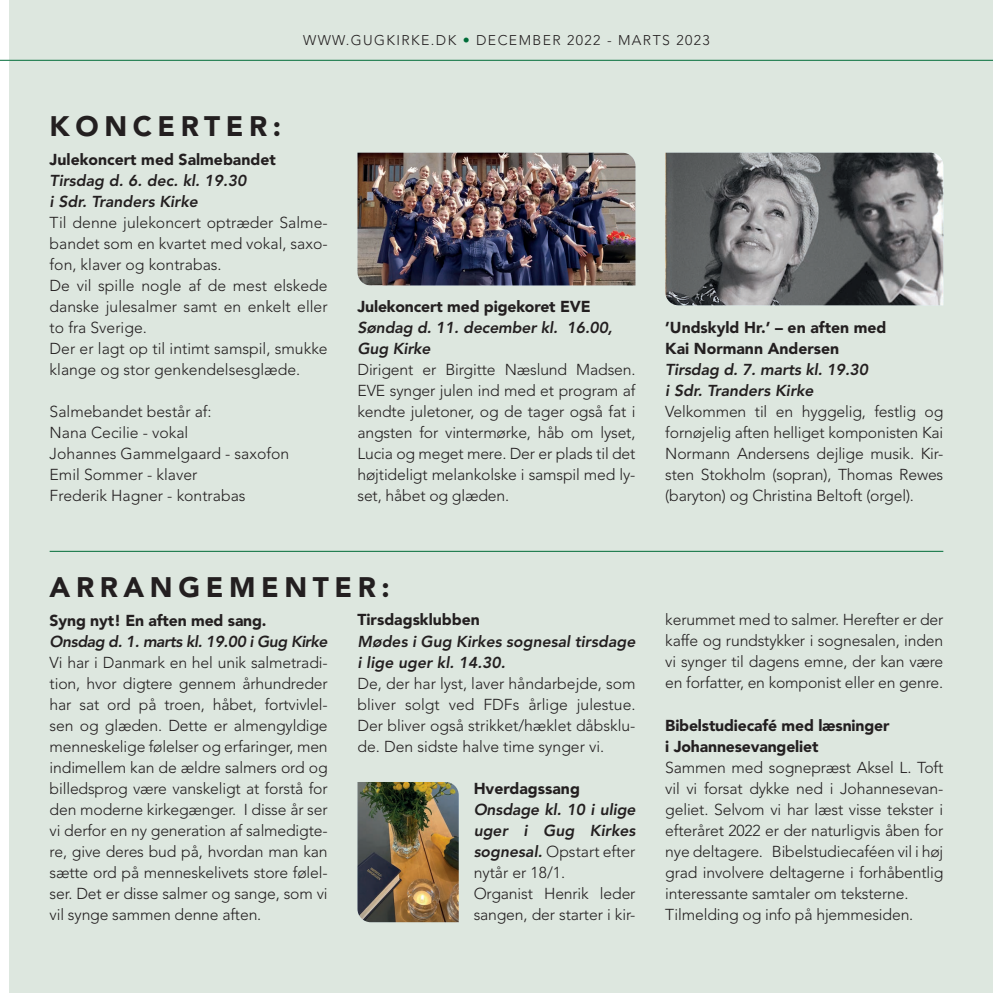
<style>
.page{position:relative;width:993px;height:993px;background:#fff}
.page>*{position:absolute;margin:0;border:0;box-sizing:border-box;transform-origin:0 0}
.t1{font:900 28px "Avenir";letter-spacing:.2em;color:#231f20}
.t2{font:300 15.75px/21px "Avenir";letter-spacing:-.01em;color:#231f20;text-align:justify}
.t3{font:900 15.75px/21px "Avenir";letter-spacing:-.01em;color:#231f20}
.t4{font:italic 800 15.75px/21px "Avenir";color:#231f20}
.t5{font:italic 800 15.75px "Avenir";letter-spacing:-.03em;color:#231f20}
.t6{font:300 14px "Avenir";letter-spacing:.1em;color:#231f20}
.s1{color:#006c38}
.s2{font-weight:800;font-style:italic}
</style>
<div class="page">
<div style="left:10px;top:0;width:982px;height:992px;background:#dde7df"></div>
<hr style="left:10px;top:60px;width:982px;height:1px;background:#006c38">
<hr style="left:50px;top:551px;width:893px;height:1px;background:#006c38">
<img style="left:665px;top:153px;width:278px;height:152px">
<img style="left:357px;top:782px;width:101px;height:139px">
<img style="left:357px;top:153px;width:278px;height:132px">
<p class="t6" style="left:303px;top:32px;width:408px">WWW.GUGKIRKE.DK <span class="s1">•</span> DECEMBER 2022 - MARTS 2023</p>
<h1 class="t1" style="left:50px;top:110px;width:233px">KONCERTER:</h1>
<p class="t3" style="left:50px;top:148px;width:228px">Julekoncert med Salmebandet</p>
<p class="t4" style="left:50px;top:169px;width:198px">Tirsdag d. 6. dec. kl. 19.30 i Sdr. Tranders Kirke</p>
<p class="t2" style="left:50px;top:212px;width:279px;text-align:left">Til denne julekoncert optræder Salme&shy;bandet som en kvartet med vokal, saxo&shy;fon, klaver og kontrabas.<br>De vil spille nogle af de mest elskede danske julesalmer samt en enkelt eller to fra Sverige.<br>Der er lagt op til intimt samspil, smukke klange og stor genkendelsesglæde.</p>
<p class="t2" style="left:50px;top:401px;width:241px;text-align:left">Salmebandet består af:<br>Nana Cecilie - vokal<br>Johannes Gammelgaard - saxofon<br>Emil Sommer - klaver<br>Frederik Hagner - kontrabas</p>
<p class="t3" style="left:357px;top:295px;width:235px">Julekoncert med pigekoret EVE</p>
<p class="t4" style="left:357px;top:316px;width:256px">Søndag d. 11. december kl. 16.00,<br>Gug Kirke</p>
<p class="t2" style="left:357px;top:358px;width:279px">Dirigent er Birgitte Næslund Madsen.<br>EVE synger julen ind med et program af kendte juletoner, og de tager også fat i angsten for vintermørke, håb om lyset, Lucia og meget mere. Der er plads til det højtideligt melankolske i samspil med ly&shy;set, håbet og glæden.</p>
<h1 class="t1" style="left:50px;top:570px;width:341px">ARRANGEMENTER:</h1>
<p class="t3" style="left:50px;top:609px;width:218px">Syng nyt! En aften med sang.</p>
<p class="t5" style="left:50px;top:631px;width:279px">Onsdag d. 1. marts kl. 19.00 i Gug Kirke</p>
<p class="t2" style="left:50px;top:651px;width:279px">Vi har i Danmark en hel unik salmetradi&shy;tion, hvor digtere gennem århundreder har sat ord på troen, håbet, fortvivlel&shy;sen og glæden. Dette er almengyldige menneskelige følelser og erfaringer, men indimellem kan de ældre salmers ord og billedsprog være vanskeligt at forstå for den moderne kirkegænger. I disse år ser vi derfor en ny generation af salmedigte&shy;re, give deres bud på, hvordan man kan sætte ord på menneskelivets store følel&shy;ser. Det er disse salmer og sange, som vi vil synge sammen denne aften.</p>
<p class="t3" style="left:357px;top:609px;width:124px">Tirsdagsklubben</p>
<p class="t4" style="left:357px;top:630px;width:279px">Mødes i Gug Kirkes sognesal tirsdage i lige uger kl. 14.30.</p>
<p class="t2" style="left:357px;top:672px;width:279px">De, der har lyst, laver håndarbejde, som bliver solgt ved FDFs årlige julestue.<br>Der bliver også strikket/hæklet dåbsklu&shy;de. Den sidste halve time synger vi.</p>
<p class="t3" style="left:473px;top:777px;width:108px">Hverdagssang</p>
<p class="t2" style="left:473px;top:798px;width:163px;text-align:left"><span class="s2">Onsdage kl. 10 i ulige uger i Gug Kirkes sognesal.</span> Opstart efter nytår er 18/1.<br>Organist Henrik leder sangen, der starter i kir-</p>
<p class="t3" style="left:665px;top:316px;width:223px">’Undskyld Hr.’ – en aften med<br>Kai Normann Andersen</p>
<p class="t4" style="left:665px;top:358px;width:204px">Tirsdag d. 7. marts kl. 19.30 i Sdr. Tranders Kirke</p>
<p class="t2" style="left:665px;top:400px;width:279px">Velkommen til en hyggelig, festlig og fornøjelig aften helliget komponisten Kai Normann Andersens dejlige musik. Kir&shy;sten Stokholm (sopran), Thomas Rewes (baryton) og Christina Beltoft (orgel).</p>
<p class="t2" style="left:665px;top:609px;width:279px">kerummet med to salmer. Herefter er der kaffe og rundstykker i sognesalen, inden vi synger til dagens emne, der kan være en forfatter, en komponist eller en genre.</p>
<p class="t3" style="left:665px;top:714px;width:226px">Bibelstudiecafé med læsninger i Johannesevangeliet</p>
<p class="t2" style="left:665px;top:756px;width:279px;text-align:left">Sammen med sognepræst Aksel L. Toft vil vi forsat dykke ned i Johannesevan&shy;geliet. Selvom vi har læst visse tekster i efteråret 2022 er der naturligvis åben for nye deltagere. Bibelstudiecaféen vil i høj grad involvere deltagerne i forhåbentlig interessante samtaler om teksterne.<br>Tilmelding og info på hjemmesiden.</p>
</div>
